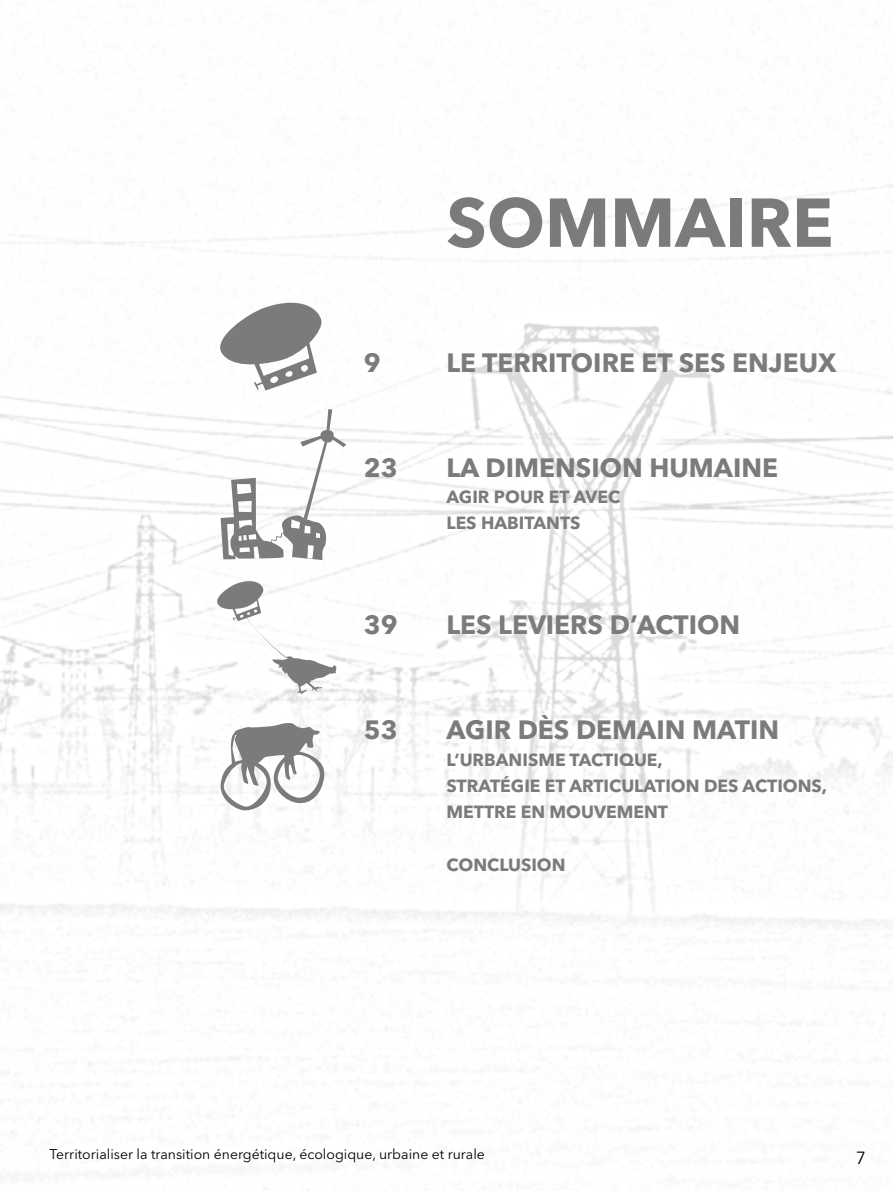
<style>
.page{position:relative;width:893px;height:1191px;background:#fff}
.page>*{position:absolute;margin:0;border:0;box-sizing:border-box;transform-origin:0 0}
.t1{font:700 68.25px "Avenir Next LT Pro";color:#7a7b7d}
.t2{font:700 26.25px "Avenir Next LT Pro";color:#7a7b7d}
.t3{font:700 17.5px/26.2px "Avenir Next LT Pro";color:#7a7b7d}
.t4{font:17.5px "Avenir Next LT Pro";color:#000}
.t5{font:14px "Avenir Next LT Pro";color:#000}
</style>
<div class="page">
<img style="left:0;top:153px;width:893px;height:1027px">
<svg style="left:212px;top:295px;width:112px;height:95px"></svg>
<svg style="left:221px;top:409px;width:125px;height:151px"></svg>
<svg style="left:219px;top:723px;width:107px;height:88px"></svg>
<svg style="left:214px;top:577px;width:123px;height:117px"></svg>
<h1 class="t1" style="left:446px;top:181px;width:381px">SOMMAIRE</h1>
<h2 class="t2" style="left:364px;top:346px;width:18px">9</h2>
<h2 class="t2" style="left:446px;top:346px;width:392px">LE TERRITOIRE ET SES ENJEUX</h2>
<h2 class="t2" style="left:364px;top:451px;width:35px">23</h2>
<h2 class="t2" style="left:446px;top:451px;width:57px">LA DIM</h2>
<h2 class="t2" style="left:539px;top:451px;width:34px">ENSION</h2>
<h2 class="t2" style="left:649px;top:451px;width:58px">HUMAIN</h2>
<h2 class="t2" style="left:762px;top:451px;width:17px">E</h2>
<p class="t3" style="left:446px;top:483px;width:173px">AGIR POUR ET AVEC<br>LES HABITANTS</p>
<h2 class="t2" style="left:364px;top:609px;width:35px">39</h2>
<h2 class="t2" style="left:446px;top:609px;width:245px">LES LEVI ERS D’ACTION</h2>
<h2 class="t2" style="left:364px;top:714px;width:35px">53</h2>
<h2 class="t2" style="left:446px;top:714px;width:185px">AGIR DÈS DEMAIN</h2>
<h2 class="t2" style="left:692px;top:714px;width:18px">MATIN</h2>
<p class="t3" style="left:446px;top:746px;width:186px">L’URBANISME TACTIQUE</p>
<p class="t3" style="left:657px;top:746px;width:7px">,</p>
<p class="t3" style="left:446px;top:772px;width:134px">STRATÉGIE ET ARTI</p>
<p class="t3" style="left:609px;top:772px;width:47px">CULATION</p>
<p class="t3" style="left:704px;top:772px;width:75px">DES ACTIONS</p>
<p class="t3" style="left:822px;top:772px;width:7px">,</p>
<p class="t3" style="left:446px;top:798px;width:210px">METTRE EN MOUVEMENT</p>
<p class="t3" style="left:446px;top:851px;width:87px">CON CLUSION</p>
<p class="t5" style="left:50px;top:1146px;width:437px">Territorialiser la transition énergétique, écologique, urbaine et rurale</p>
<p class="t4" style="left:856px;top:1147px;width:12px">7</p>
</div>
